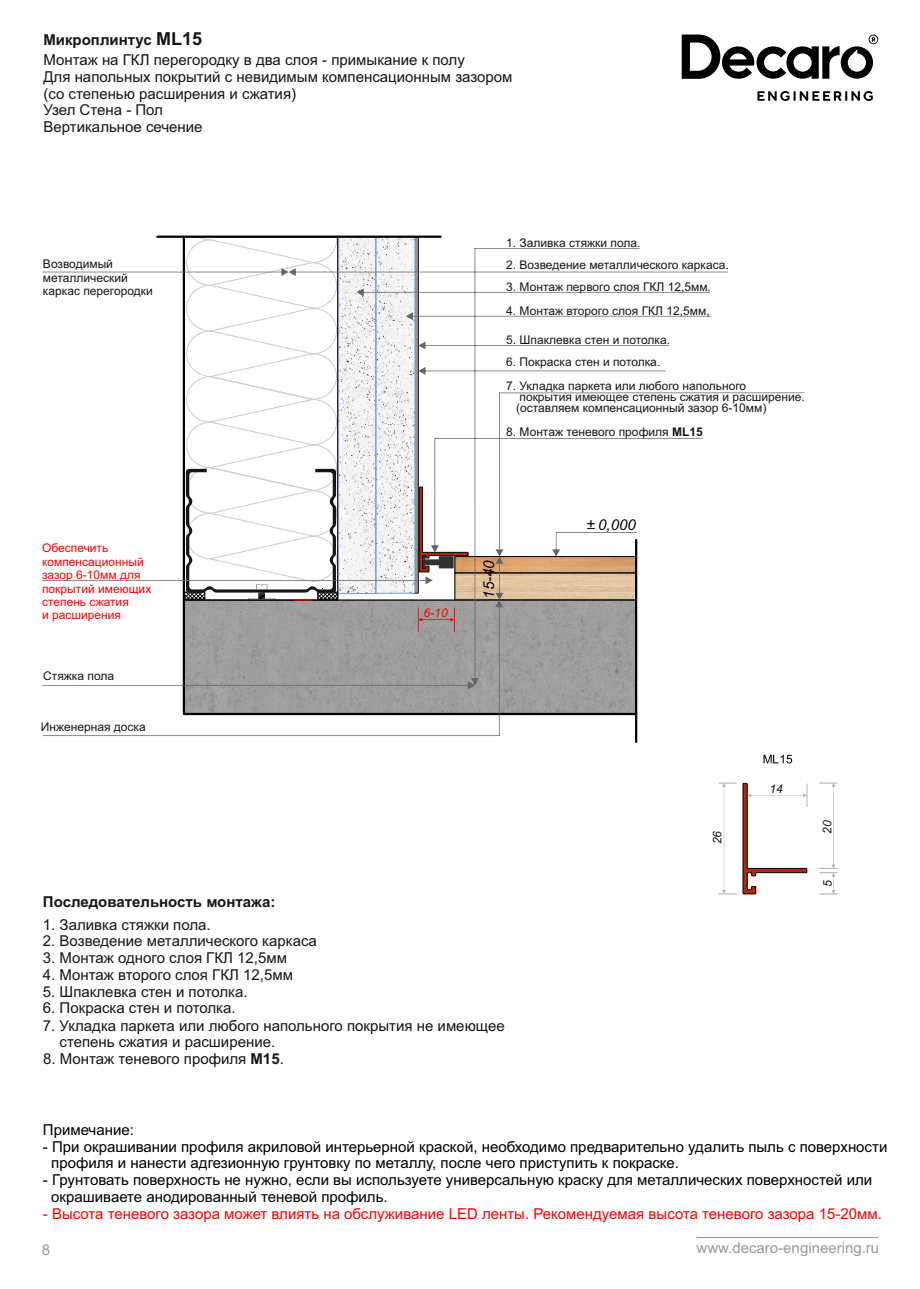
<style>
.page{position:relative;width:920px;height:1289px;background:#fff}
.page>*{position:absolute;margin:0;border:0;box-sizing:border-box;transform-origin:0 0}
.t1{font:15px/16.8px "Arial";color:#151616}
.t2{font:15px/16.8px "Arial";color:#000}
.t3{font:15px "Arial";color:#f00}
.t4{font:700 15px "Arial";color:#151616}
.t5{font:15px "Arial";color:#999}
.t6{font:italic 15px "Arial";color:#000}
.t7{font:12px/13.4px "Arial";color:#151616}
.t8{font:12px/13.4px "Arial";color:#f00}
.t9{font:italic 12px "Arial";color:#151616}
.t10{font:italic 12px "Arial";color:#f00}
.s1{font-size:18px}
.s2{font-weight:700}
</style>
<div class="page">
<hr style="left:635px;top:540px;width:2px;height:202px;background:#000">
<hr style="left:157px;top:235px;width:283px;height:3px;background:#000">
<svg style="left:681px;top:35px;width:197px;height:44px"></svg>
<svg style="left:757px;top:91px;width:115px;height:10px"></svg>
<hr style="left:697px;top:1237px;width:181px;height:1px;background:#979797">
<svg style="left:42px;top:248px;width:762px;height:488px"></svg>
<svg style="left:718px;top:783px;width:18px;height:111px"></svg>
<svg style="left:763px;top:754px;width:29px;height:9px"></svg>
<svg style="left:742px;top:783px;width:65px;height:111px"></svg>
<svg style="left:819px;top:783px;width:18px;height:111px"></svg>
<svg style="left:180px;top:235px;width:288px;height:366px"></svg>
<p class="t4" style="left:43px;top:34px;width:160px">Микроплинтус <span class="s1">ML15</span></p>
<p class="t1" style="left:43px;top:53px;width:470px">Монтаж на ГКЛ перегородку в два слоя - примыкание к полу<br>Для напольных покрытий с невидимым компенсационным зазором (со степенью расширения и сжатия)<br>Узел Стена - Пол<br>Вертикальное сечение</p>
<p class="t7" style="left:43px;top:258px;width:111px">Возводимый металлический каркас перегородки</p>
<p class="t7" style="left:506px;top:238px;width:136px">1. Заливка стяжки пола.</p>
<p class="t7" style="left:506px;top:259px;width:224px">2. Возведение металлического каркаса.</p>
<p class="t7" style="left:506px;top:281px;width:206px">3. Монтаж первого слоя ГКЛ 12,5мм.</p>
<p class="t7" style="left:506px;top:305px;width:205px">4. Монтаж второго слоя ГКЛ 12,5мм,</p>
<p class="t7" style="left:506px;top:335px;width:165px">5. Шпаклевка стен и потолка.</p>
<p class="t7" style="left:506px;top:356px;width:155px">6. Покраска стен и потолка.</p>
<p class="t7" style="left:516px;top:381px;width:290px;line-height:10.8px;text-indent:-10px">7. Укладка паркета или любого напольного<br>покрытия имеющее степень сжатия и расширение. (оставляем компенсационный зазор 6-10мм)</p>
<p class="t7" style="left:506px;top:426px;width:198px">8. Монтаж теневого профиля <span class="s2">ML15</span></p>
<p class="t8" style="left:42px;top:542px;width:111px">Обеспечить компенсационный зазор 6-10мм для покрытий имеющих степень сжатия<br>и расширения</p>
<p class="t7" style="left:43px;top:670px;width:72px">Стяжка пола</p>
<p class="t7" style="left:41px;top:721px;width:106px">Инженерная доска</p>
<p class="t10" style="left:423px;top:608px;width:26px">6-10</p>
<p class="t6" style="left:483px;top:598px;width:40px;rotate:-90deg">15-40</p>
<p class="t4" style="left:43px;top:896px;width:234px">Последовательность монтажа:</p>
<p class="t1" style="left:43px;top:917px;width:169px">1. Заливка стяжки пола.</p>
<p class="t1" style="left:43px;top:934px;width:275px">2. Возведение металлического каркаса</p>
<p class="t1" style="left:43px;top:950px;width:246px">3. Монтаж одного слоя ГКЛ 12,5мм</p>
<p class="t1" style="left:43px;top:967px;width:252px">4. Монтаж второго слоя ГКЛ 12,5мм</p>
<p class="t1" style="left:43px;top:984px;width:206px">5. Шпаклевка стен и потолка.</p>
<p class="t1" style="left:60px;top:1018px;width:446px;text-indent:-17px">7. Укладка паркета или любого напольного покрытия не имеющее степень сжатия и расширение.</p>
<p class="t1" style="left:43px;top:1051px;width:242px">8. Монтаж теневого профиля <span class="s2">M15</span>.</p>
<p class="t1" style="left:43px;top:1001px;width:194px">6. Покраска стен и потолка.</p>
<p class="t6" style="left:586px;top:519px;width:51px">+_ 0,000</p>
<p class="t9" style="left:712px;top:844px;width:15px;rotate:-90deg">26</p>
<p class="t9" style="left:769px;top:784px;width:15px">14</p>
<p class="t9" style="left:822px;top:833px;width:15px;rotate:-90deg">20</p>
<p class="t9" style="left:823px;top:887px;width:8px;rotate:-90deg">5</p>
<p class="t2" style="left:43px;top:1122px;width:92px">Примечание:</p>
<p class="t2" style="left:51px;top:1139px;width:837px;text-indent:-8px">- При окрашивании профиля акриловой интерьерной краской, необходимо предварительно удалить пыль с поверхности профиля и нанести адгезионную грунтовку по металлу, после чего приступить к покраске.</p>
<p class="t2" style="left:51px;top:1172px;width:822px;text-indent:-8px">- Грунтовать поверхность не нужно, если вы используете универсальную краску для металлических поверхностей или окрашиваете анодированный теневой профиль.</p>
<p class="t3" style="left:43px;top:1207px;width:840px">- Высота теневого зазора может влиять на обслуживание LED ленты. Рекомендуемая высота теневого зазора 15-20мм.</p>
<p class="t5" style="left:42px;top:1244px;width:10px">8</p>
<p class="t5" style="left:696px;top:1242px;width:184px">www.decaro-engineering.ru</p>
</div>
